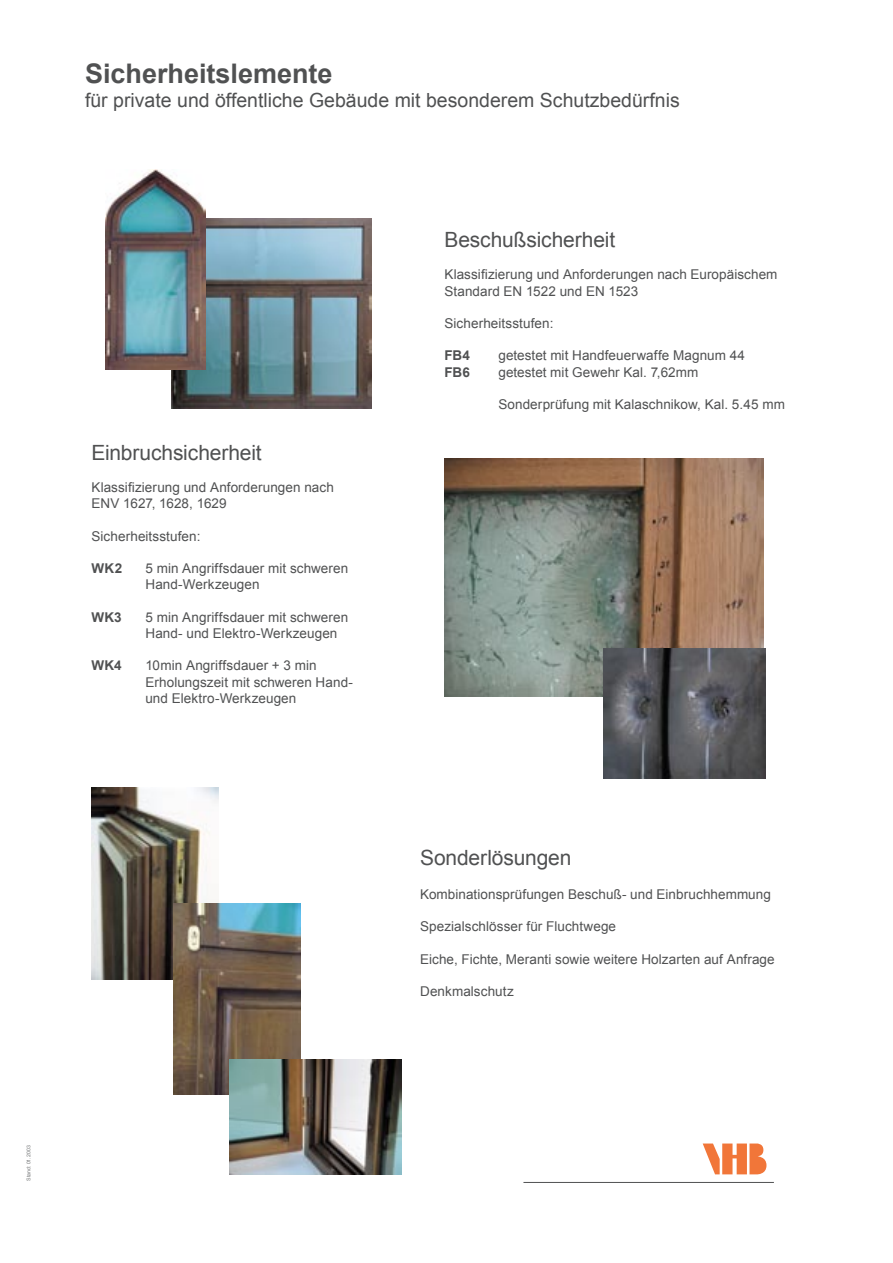
<style>
.page{position:relative;width:893px;height:1263px;background:#fff}
.page>*{position:absolute;margin:0;border:0;box-sizing:border-box;transform-origin:0 0}
.t1{font:700 27px "Arial";color:#505152}
.t2{font:21px "Arial";letter-spacing:-.005em;color:#505152}
.t3{font:19.5px "Arial";color:#505152}
.t4{font:13.5px/16.2px "Arial";letter-spacing:.005em;color:#505152}
.t5{font:700 13.5px "Arial";letter-spacing:.015em;color:#505152}
.Bildlegende{font:5.25px "Arial";color:#767879}
</style>
<div class="page">
<hr style="left:523px;top:1182px;width:251px;height:1px;background:#505152">
<svg style="left:703px;top:1143px;width:63px;height:31px"></svg>
<img style="left:171px;top:218px;width:200px;height:190px">
<img style="left:91px;top:788px;width:128px;height:191px">
<img style="left:173px;top:904px;width:128px;height:191px">
<img style="left:106px;top:169px;width:99px;height:201px">
<img style="left:230px;top:1060px;width:172px;height:114px">
<img style="left:444px;top:458px;width:319px;height:239px">
<img style="left:603px;top:648px;width:162px;height:130px">
<p class="t1" style="left:85px;top:56px;width:249px">Sicherheitslemente</p>
<p class="t3" style="left:85px;top:87px;width:596px">für private und öffentliche Gebäude mit besonderem Schutzbedürfnis</p>
<p class="t2" style="left:91px;top:439px;width:172px">Einbruchsicherheit</p>
<p class="t4" style="left:91px;top:479px;width:244px">Klassifizierung und Anforderungen nach</p>
<p class="t4" style="left:91px;top:496px;width:137px">ENV 1627, 1628, 1629</p>
<p class="t4" style="left:91px;top:528px;width:111px">Sicherheitsstufen:</p>
<p class="t5" style="left:91px;top:560px;width:32px">WK2</p>
<p class="t4" style="left:145px;top:560px;width:204px">5 min Angriffsdauer mit schweren</p>
<p class="t4" style="left:145px;top:577px;width:116px">Hand-Werkzeugen</p>
<p class="t5" style="left:91px;top:608px;width:32px">WK3</p>
<p class="t4" style="left:145px;top:609px;width:204px">5 min Angriffsdauer mit schweren</p>
<p class="t4" style="left:145px;top:625px;width:193px">Hand- und Elektro-Werkzeugen</p>
<p class="t5" style="left:91px;top:657px;width:32px">WK4</p>
<p class="t4" style="left:145px;top:658px;width:209px">10min Angriffsdauer + 3 min<br>Erholungszeit mit schweren Hand&shy;und Elektro-Werkzeugen</p>
<p class="t2" style="left:444px;top:226px;width:172px">Beschußsicherheit</p>
<p class="t4" style="left:444px;top:267px;width:335px">Klassifizierung und Anforderungen nach Europäischem<br>Standard EN 1522 und EN 1523</p>
<p class="t4" style="left:444px;top:315px;width:111px">Sicherheitsstufen:</p>
<p class="t5" style="left:444px;top:347px;width:27px">FB4</p>
<p class="t4" style="left:498px;top:348px;width:248px">getestet mit Handfeuerwaffe Magnum 44</p>
<p class="t5" style="left:444px;top:363px;width:27px">FB6</p>
<p class="t4" style="left:498px;top:364px;width:201px">getestet mit Gewehr Kal. 7,62mm</p>
<p class="t4" style="left:498px;top:396px;width:288px">Sonderprüfung mit Kalaschnikow, Kal. 5.45 mm</p>
<p class="t2" style="left:420px;top:843px;width:153px">Sonderlösungen</p>
<p class="t4" style="left:420px;top:886px;width:352px">Kombinationsprüfungen Beschuß- und Einbruchhemmung</p>
<p class="t4" style="left:420px;top:919px;width:198px">Spezialschlösser für Fluchtwege</p>
<p class="t4" style="left:420px;top:951px;width:356px">Eiche, Fichte, Meranti sowie weitere Holzarten auf Anfrage</p>
<p class="t4" style="left:420px;top:983px;width:95px">Denkmalschutz</p>
<p class="Bildlegende" style="left:25px;top:1181px;width:37px;rotate:-90deg">Stand: 01.2003</p>
</div>
